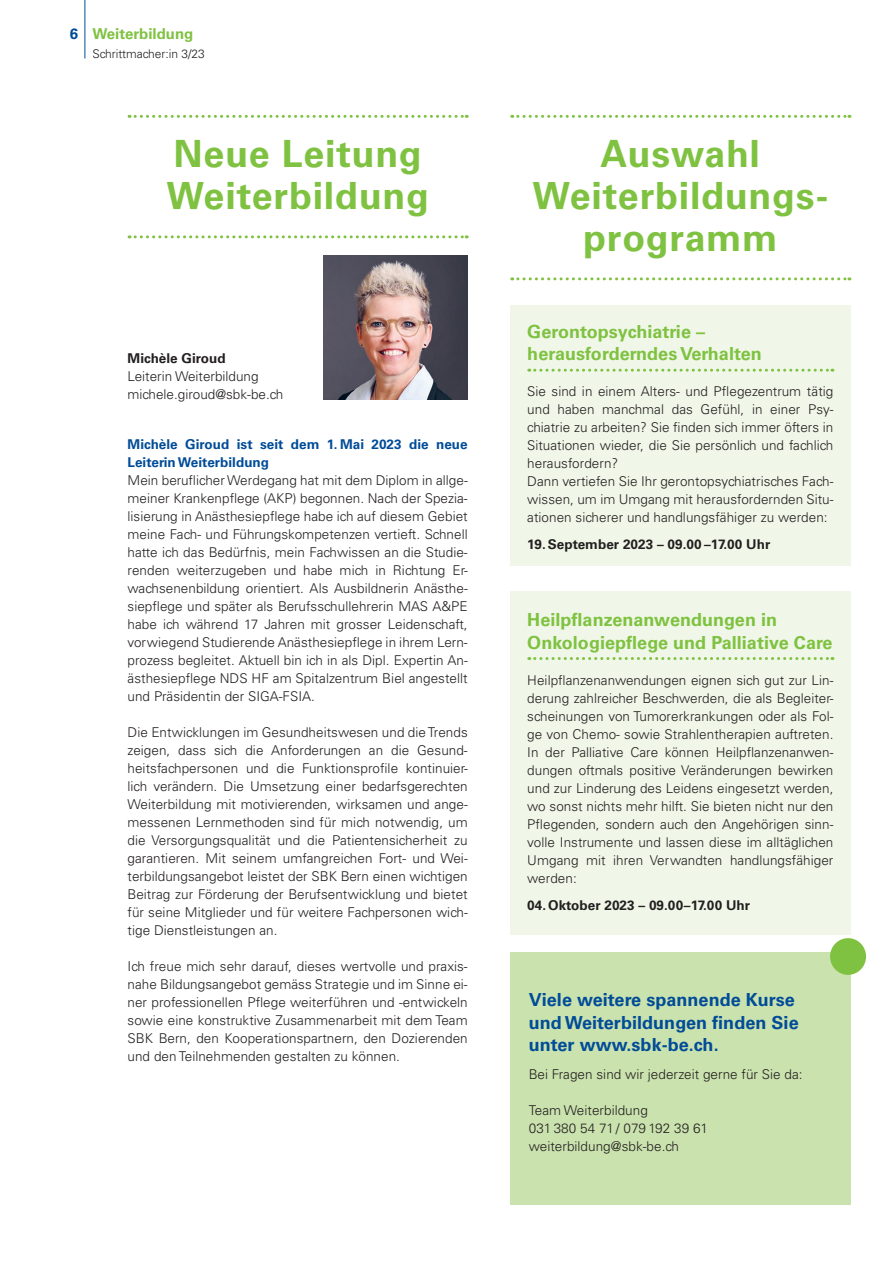
<style>
.page{position:relative;width:893px;height:1263px;background:#fff}
.page>*{position:absolute;margin:0;border:0;box-sizing:border-box;transform-origin:0 0}
.t1{font:700 37.5px/42px "Univers LT Std";letter-spacing:.02em;color:#7fc241}
.t2{font:700 18px/22.5px "Univers LT Std";letter-spacing:.005em;color:#7fc241}
.t3{font:700 18px/22.5px "Univers LT Std";letter-spacing:.005em;color:#014c98}
.t4{font:700 15px "Univers LT Std";color:#7fc241}
.t5{font:700 15px "Univers LT Std";color:#014c98}
.t6{font:300 13.5px/18px "Univers LT Std";letter-spacing:.005em;color:#231f20;text-align:justify}
.t7{font:700 13.5px "Univers LT Std";letter-spacing:.005em;color:#231f20}
.t8{font:700 13.5px/18px "Univers LT Std";letter-spacing:.005em;color:#014c98}
.t9{font:300 12px "Univers LT Std";color:#231f20}
</style>
<div class="page">
<div style="left:510px;top:305px;width:340px;height:261px;background:#f0f7e8"></div>
<svg style="left:529px;top:369px;width:304px;height:3px"></svg>
<div style="left:510px;top:591px;width:340px;height:344px;background:#f0f7e8"></div>
<div style="left:510px;top:953px;width:340px;height:252px;background:#cae2ae"></div>
<svg style="left:529px;top:657px;width:304px;height:3px"></svg>
<div style="left:830px;top:938px;width:36px;height:37px;background:#7fc241;border-radius:50%"></div>
<svg style="left:129px;top:115px;width:338px;height:3px"></svg>
<svg style="left:129px;top:235px;width:338px;height:3px"></svg>
<svg style="left:512px;top:115px;width:338px;height:3px"></svg>
<svg style="left:512px;top:277px;width:338px;height:3px"></svg>
<img style="left:323px;top:255px;width:145px;height:145px">
<hr style="left:84px;top:0;width:1px;height:58px;background:#014c98">
<p class="t5" style="left:70px;top:25px;width:10px">6</p>
<p class="t4" style="left:93px;top:25px;width:102px">Weiterbildung</p>
<p class="t9" style="left:93px;top:46px;width:114px">Schrittmacher:in 3/23</p>
<h1 class="t1" style="left:166px;top:133px;width:264px">Neue Leitung<br>Weiterbildung</h1>
<h1 class="t1" style="left:532px;top:133px;width:297px;text-align:center">Auswahl<br>Weiterbildungs&shy;programm</h1>
<p class="t7" style="left:128px;top:350px;width:100px">Michèle Giroud</p>
<p class="t6" style="left:128px;top:367px;width:157px">Leiterin Weiterbildung michele.giroud@sbk-be.ch</p>
<p class="t8" style="left:128px;top:435px;width:342px">Michèle Giroud ist seit dem 1. Mai 2023 die neue<br>Leiterin Weiterbildung</p>
<p class="t6" style="left:128px;top:471px;width:342px">Mein beruflicher Werdegang hat mit dem Diplom in allge&shy;meiner Krankenpflege (AKP) begonnen. Nach der Spezia&shy;lisierung in Anästhesiepflege habe ich auf diesem Gebiet meine Fach- und Führungskompetenzen vertieft. Schnell hatte ich das Bedürfnis, mein Fachwissen an die Studie&shy;renden weiterzugeben und habe mich in Richtung Er&shy;wachsenenbildung orientiert. Als Ausbildnerin Anästhe&shy;siepflege und später als Berufsschullehrerin MAS A&amp;PE habe ich während 17 Jahren mit grosser Leidenschaft, vorwiegend Studierende Anästhesiepflege in ihrem Lern&shy;prozess begleitet. Aktuell bin ich in als Dipl. Expertin An&shy;ästhesiepflege NDS HF am Spitalzentrum Biel angestellt und Präsidentin der SIGA-FSIA.</p>
<p class="t6" style="left:128px;top:723px;width:342px">Die Entwicklungen im Gesundheitswesen und die Trends zeigen, dass sich die Anforderungen an die Gesund&shy;heitsfachpersonen und die Funktionsprofile kontinuier&shy;lich verändern. Die Umsetzung einer bedarfsgerechten Weiterbildung mit motivierenden, wirksamen und ange&shy;messenen Lernmethoden sind für mich notwendig, um die Versorgungsqualität und die Patientensicherheit zu garantieren. Mit seinem umfangreichen Fort- und Wei&shy;terbildungsangebot leistet der SBK Bern einen wichtigen Beitrag zur Förderung der Berufsentwicklung und bietet für seine Mitglieder und für weitere Fachpersonen wich&shy;tige Dienstleistungen an.</p>
<p class="t6" style="left:128px;top:957px;width:342px">Ich freue mich sehr darauf, dieses wertvolle und praxis&shy;nahe Bildungsangebot gemäss Strategie und im Sinne ei&shy;ner professionellen Pflege weiterführen und -entwickeln sowie eine konstruktive Zusammenarbeit mit dem Team SBK Bern, den Kooperationspartnern, den Dozierenden und den Teilnehmenden gestalten zu können.</p>
<h2 class="t2" style="left:527px;top:320px;width:236px">Gerontopsychiatrie – herausforderndes Verhalten</h2>
<p class="t6" style="left:527px;top:382px;width:308px;text-align:left">Sie sind in einem Alters- und Pflegezentrum tätig und haben manchmal das Gefühl, in einer Psy&shy;chiatrie zu arbeiten? Sie finden sich immer öfters in Situationen wieder, die Sie persönlich und fachlich herausfordern?<br>Dann vertiefen Sie Ihr gerontopsychiatrisches Fach&shy;wissen, um im Umgang mit herausfordernden Situ&shy;ationen sicherer und handlungsfähiger zu werden:</p>
<p class="t7" style="left:527px;top:536px;width:245px">19.September 2023 – 09.00 –17.00 Uhr</p>
<h2 class="t2" style="left:527px;top:609px;width:307px">Heilpflanzenanwendungen in<br>Onkologiepflege und Palliative Care</h2>
<p class="t6" style="left:527px;top:671px;width:308px">Heilpflanzenanwendungen eignen sich gut zur Lin&shy;derung zahlreicher Beschwerden, die als Begleiter&shy;scheinungen von Tumorerkrankungen oder als Fol&shy;ge von Chemo- sowie Strahlentherapien auftreten.<br>In der Palliative Care können Heilpflanzenanwen&shy;dungen oftmals positive Veränderungen bewirken und zur Linderung des Leidens eingesetzt werden, wo sonst nichts mehr hilft. Sie bieten nicht nur den Pflegenden, sondern auch den Angehörigen sinn&shy;volle Instrumente und lassen diese im alltäglichen Umgang mit ihren Verwandten handlungsfähiger werden:</p>
<p class="t7" style="left:527px;top:897px;width:224px">04.Oktober 2023 – 09.00–17.00 Uhr</p>
<h2 class="t3" style="left:529px;top:989px;width:271px">Viele weitere spannende Kurse und Weiterbildungen finden Sie unter www.sbk-be.ch.</h2>
<p class="t6" style="left:529px;top:1065px;width:275px">Bei Fragen sind wir jederzeit gerne für Sie da:</p>
<p class="t6" style="left:529px;top:1101px;width:181px;text-align:left">Team Weiterbildung<br>031 380 54 71/ 079 192 39 61 weiterbildung@sbk-be.ch</p>
</div>
